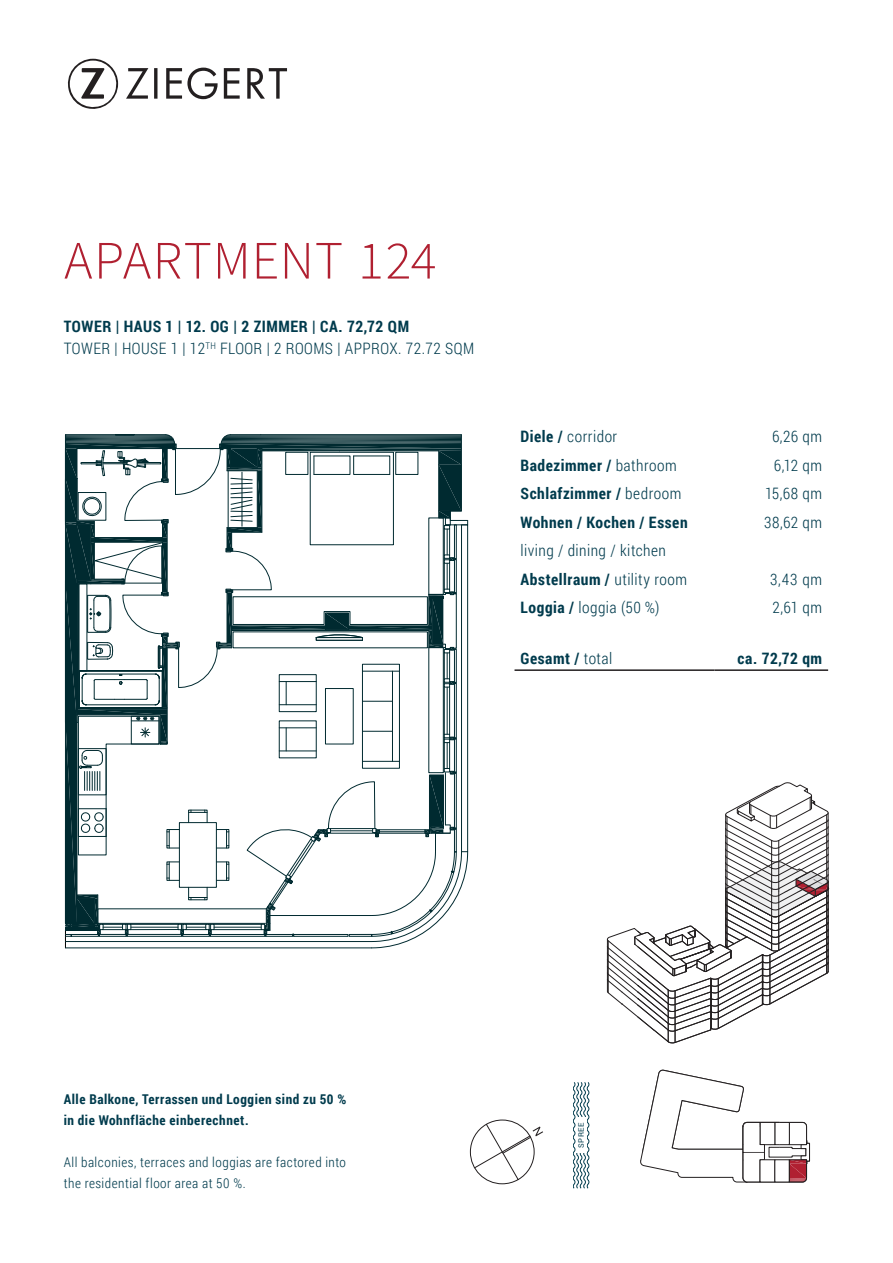
<style>
.page{position:relative;width:893px;height:1263px;background:#fff}
.page>*{position:absolute;margin:0;border:0;box-sizing:border-box;transform-origin:0 0}
.Head_Source_36_Light{font:300 54px "Source Sans Pro";letter-spacing:.02em;color:#b02031}
.Subhead_Roboto_Regul{font:300 15.75px "Roboto Condensed";letter-spacing:.03em;color:#003b4d}
.Subhead_Roboto_Regul-2{font:700 15.75px "Roboto Condensed";letter-spacing:.035em;color:#003b4d}
.Head_25_pt_light{font:700 15.75px "Roboto Condensed";letter-spacing:.035em;color:#003b4d}
.Head_25_pt_light-2{font:300 15.75px "Roboto Condensed";letter-spacing:.025em;color:#003b4d}
.t1{font:300 13.5px/21px "Roboto Condensed";letter-spacing:.035em;color:#003b4d}
.t2{font:700 13.5px/21px "Roboto Condensed";letter-spacing:.04em;color:#003b4d}
.t3{font:7.5px "Roboto";letter-spacing:.07em;color:#003b4d}
.s1{font-weight:700}
.s2{font-weight:300}
</style>
<div class="page">
<svg style="left:67px;top:59px;width:220px;height:50px"></svg>
<svg style="left:470px;top:1119px;width:73px;height:65px"></svg>
<svg style="left:573px;top:1082px;width:17px;height:107px"></svg>
<div style="left:576px;top:1117px;width:10px;height:36px;background:#fff"></div>
<svg style="left:640px;top:1070px;width:170px;height:113px"></svg>
<svg style="left:606px;top:783px;width:223px;height:260px"></svg>
<hr style="left:65px;top:948px;width:307px;height:1px;background:#002a30">
<svg style="left:65px;top:434px;width:403px;height:514px"></svg>
<hr style="left:514px;top:669px;width:200px;height:2px;background:#231f20">
<hr style="left:714px;top:669px;width:114px;height:2px;background:#231f20">
<p class="Head_Source_36_Light" style="left:64px;top:228px;width:374px">APARTMENT 124</p>
<p class="Subhead_Roboto_Regul-2" style="left:64px;top:316px;width:347px">TOWER | HAUS 1 | 12. OG | 2 ZIMMER | CA. 72,72 QM</p>
<p class="Subhead_Roboto_Regul" style="left:64px;top:337px;width:412px">TOWER | HOUSE 1 | 12<sup>TH</sup> FLOOR | 2 ROOMS | APPROX. 72.72 SQM</p>
<p class="Subhead_Roboto_Regul" style="left:520px;top:426px;width:98px"><span class="s1">Diele /</span> corridor</p>
<p class="Subhead_Roboto_Regul" style="left:772px;top:426px;width:52px">6,26 qm</p>
<p class="Subhead_Roboto_Regul-2" style="left:520px;top:454px;width:158px">Badezimmer / <span class="s2">bathroom</span></p>
<p class="Head_25_pt_light-2" style="left:774px;top:454px;width:50px">6,12 qm</p>
<p class="Subhead_Roboto_Regul-2" style="left:520px;top:483px;width:162px">Schlafzimmer / <span class="s2">bedroom</span></p>
<p class="Subhead_Roboto_Regul" style="left:765px;top:483px;width:59px">15,68 qm</p>
<p class="Subhead_Roboto_Regul-2" style="left:520px;top:511px;width:169px">Wohnen / Kochen / Essen</p>
<p class="Subhead_Roboto_Regul" style="left:764px;top:511px;width:59px">38,62 qm</p>
<p class="Subhead_Roboto_Regul" style="left:520px;top:540px;width:147px">living / dining / kitchen</p>
<p class="Head_25_pt_light" style="left:520px;top:568px;width:168px">Abstellraum / <span class="s2">utility room</span></p>
<p class="Head_25_pt_light-2" style="left:770px;top:568px;width:54px">3,43 qm</p>
<p class="Subhead_Roboto_Regul" style="left:520px;top:597px;width:140px"><span class="s1">Loggia /</span> loggia (50 %)</p>
<p class="Subhead_Roboto_Regul" style="left:772px;top:597px;width:51px">2,61 qm</p>
<p class="Subhead_Roboto_Regul-2" style="left:520px;top:647px;width:93px">Gesamt / <span class="s2">total</span></p>
<p class="Subhead_Roboto_Regul-2" style="left:738px;top:647px;width:86px">ca. 72,72 qm</p>
<p class="t2" style="left:64px;top:1088px;width:284px">Alle Balkone, Terrassen und Loggien sind zu 50 % in die Wohnfläche einberechnet.</p>
<p class="t1" style="left:64px;top:1151px;width:284px">All balconies, terraces and loggias are factored into the residential floor area at 50 %.</p>
<p class="t3" style="left:576px;top:1148px;width:27px;rotate:-90deg">SPREE</p>
</div>
